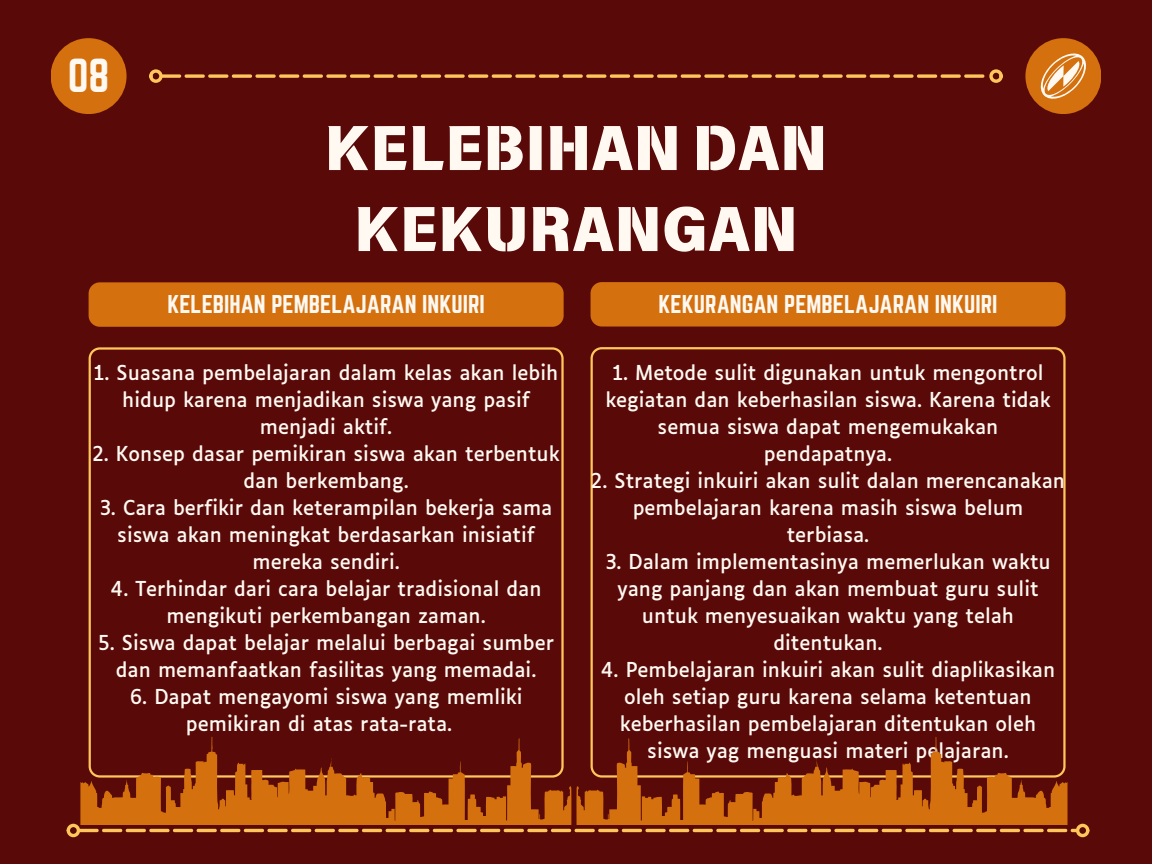
<style>
.page{position:relative;width:1152px;height:864px;background:#590a08}
.page>*{position:absolute;margin:0;border:0;box-sizing:border-box;transform-origin:0 0}
.t1{font:58.5px/81px "Canva Title Bole Latin";color:#fff9f2;text-align:center}
.t2{font:41.7px "Norwester";color:#fff9f2}
.t3{font:22.5px "Norwester";color:#fff9f2}
.t4{font:19.65px/27px "Luciole";color:#fff9f2;text-align:center}
</style>
<div class="page">
<div style="left:51px;top:38px;width:76px;height:76px;background:#d4700d;border-radius:50%"></div>
<div style="left:1025px;top:38px;width:76px;height:76px;background:#d4700d;border-radius:50%"></div>
<svg style="left:1040px;top:53px;width:46px;height:46px"></svg>
<svg style="left:163px;top:74px;width:821px;height:4px;background:#cd8e42"></svg>
<div style="left:149px;top:69px;width:14px;height:14px;border:3px solid #ffc75b;border-radius:50%"></div>
<div style="left:989px;top:69px;width:14px;height:14px;border:3px solid #ffc75b;border-radius:50%"></div>
<svg style="left:80px;top:829px;width:996px;height:3px;background:#e3a74d"></svg>
<div style="left:67px;top:824px;width:13px;height:13px;border:3px solid #ffc75b;border-radius:50%"></div>
<div style="left:1076px;top:824px;width:13px;height:13px;border:3px solid #ffc75b;border-radius:50%"></div>
<svg style="left:89px;top:347px;width:474px;height:390px"></svg>
<div style="left:89px;top:282px;width:475px;height:45px;background:#d4700d;border-radius:11px"></div>
<svg style="left:591px;top:347px;width:474px;height:390px"></svg>
<div style="left:591px;top:282px;width:475px;height:45px;background:#d4700d;border-radius:11px"></div>
<svg style="left:80px;top:737px;width:492px;height:88px"></svg>
<svg style="left:576px;top:737px;width:492px;height:88px"></svg>
<p class="t2" style="left:68px;top:51px;width:43px">08</p>
<h1 class="t1" style="left:325px;top:108px;width:504px">KELEBIHAN DAN<br>KEKURANGAN</h1>
<p class="t3" style="left:167px;top:291px;width:319px">KELEBIHAN PEMBELAJARAN INKUIRI</p>
<p class="t3" style="left:659px;top:291px;width:340px">KEKURANGAN PEMBELAJARAN INKUIRI</p>
<p class="t4" style="left:94px;top:361px;width:466px">1. Suasana pembelajaran dalam kelas akan lebih hidup karena menjadikan siswa yang pasif menjadi aktif.</p>
<h2 class="t4" style="left:93px;top:442px;width:469px">2. Konsep dasar pemikiran siswa akan terbentuk dan berkembang.</h2>
<h2 class="t4" style="left:100px;top:496px;width:454px">3. Cara berfikir dan keterampilan bekerja sama siswa akan meningkat berdasarkan inisiatif mereka sendiri.</h2>
<p class="t4" style="left:111px;top:577px;width:433px">4. Terhindar dari cara belajar tradisional dan mengikuti perkembangan zaman.</p>
<p class="t4" style="left:98px;top:631px;width:458px">5. Siswa dapat belajar melalui berbagai sumber dan memanfaatkan fasilitas yang memadai.</p>
<p class="t4" style="left:186px;top:685px;width:338px;text-align:left;text-indent:-56px">6. Dapat mengayomi siswa yang memliki pemikiran di atas rata-rata.</p>
<p class="t4" style="left:605px;top:361px;width:447px">1. Metode sulit digunakan untuk mengontrol kegiatan dan keberhasilan siswa. Karena tidak semua siswa dapat mengemukakan pendapatnya.</p>
<p class="t4" style="left:591px;top:469px;width:476px">2. Strategi inkuiri akan sulit dalan merencanakan pembelajaran karena masih siswa belum terbiasa.</p>
<p class="t4" style="left:605px;top:550px;width:447px">3. Dalam implementasinya memerlukan waktu yang panjang dan akan membuat guru sulit untuk menyesuaikan waktu yang telah ditentukan.</p>
<p class="t4" style="left:601px;top:658px;width:456px">4. Pembelajaran inkuiri akan sulit diaplikasikan oleh setiap guru karena selama ketentuan keberhasilan pembelajaran ditentukan oleh siswa yag menguasi materi pelajaran.</p>
</div>
